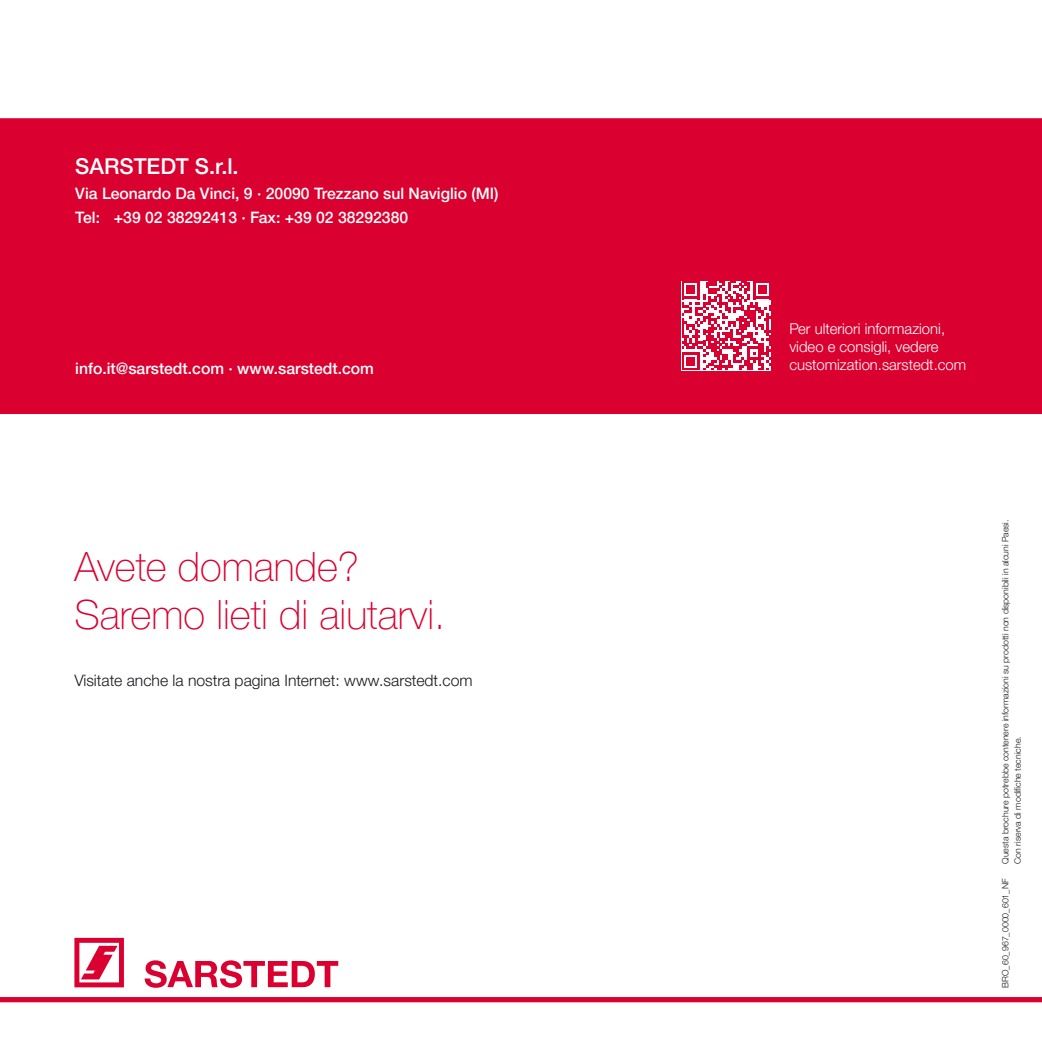
<style>
.page{position:relative;width:1042px;height:1042px;background:#fff}
.page>*{position:absolute;margin:0;border:0;box-sizing:border-box;transform-origin:0 0}
.t1{font:100 40.25px/48.3px "Helvetica Neue LTW1 G";color:#da002f}
.t2{font:500 21.88px "Helvetica Neue LTW1 G";color:#fff}
.t3{font:500 15.75px/24.5px "Helvetica Neue LTW1 G";color:#fff}
.t4{font:300 15.75px "Helvetica Neue LTW1 G";color:#1a171c}
.t5{font:300 14.88px/17.8px "Helvetica Neue LTW1 G";color:#fff}
.t6{font:300 8.75px/12.4px "Helvetica Neue LTW1 G";color:#1a171c}
</style>
<div class="page">
<div style="left:0;top:118px;width:1042px;height:296px;background:#da002f"></div>
<svg style="left:682px;top:281px;width:89px;height:89px"></svg>
<div style="left:0;top:997px;width:1042px;height:5px;background:#da002f"></div>
<svg style="left:74px;top:938px;width:50px;height:49px"></svg>
<svg style="left:145px;top:960px;width:193px;height:28px"></svg>
<h2 class="t2" style="left:75px;top:153px;width:165px">SARSTEDT S.r.l.</h2>
<h3 class="t3" style="left:75px;top:181px;width:425px">Via Leonardo Da Vinci, 9 · 20090 Trezzano sul Naviglio (MI)<br>Tel: +39 02 38292413 · Fax: +39 02 38292380</h3>
<h3 class="t3" style="left:75px;top:356px;width:300px">info.it@sarstedt.com · www.sarstedt.com</h3>
<h1 class="t1" style="left:74px;top:542px;width:372px">Avete domande?<br>Saremo lieti di aiutarvi.</h1>
<h3 class="t4" style="left:74px;top:671px;width:400px">Visitate anche la nostra pagina Internet: www.sarstedt.com</h3>
<h3 class="t5" style="left:789px;top:320px;width:178px">Per ulteriori informazioni, video e consigli, vedere customization.sarstedt.com</h3>
<p class="t6" style="left:999px;top:864px;width:346px;rotate:-90deg">Questa brochure potrebbe contenere informazioni su prodotti non disponibili in alcuni Paesi.<br>Con riserva di modifiche tecniche.</p>
<p class="t6" style="left:999px;top:988px;width:111px;rotate:-90deg">BRO_60_967_0000_601_NF</p>
</div>
